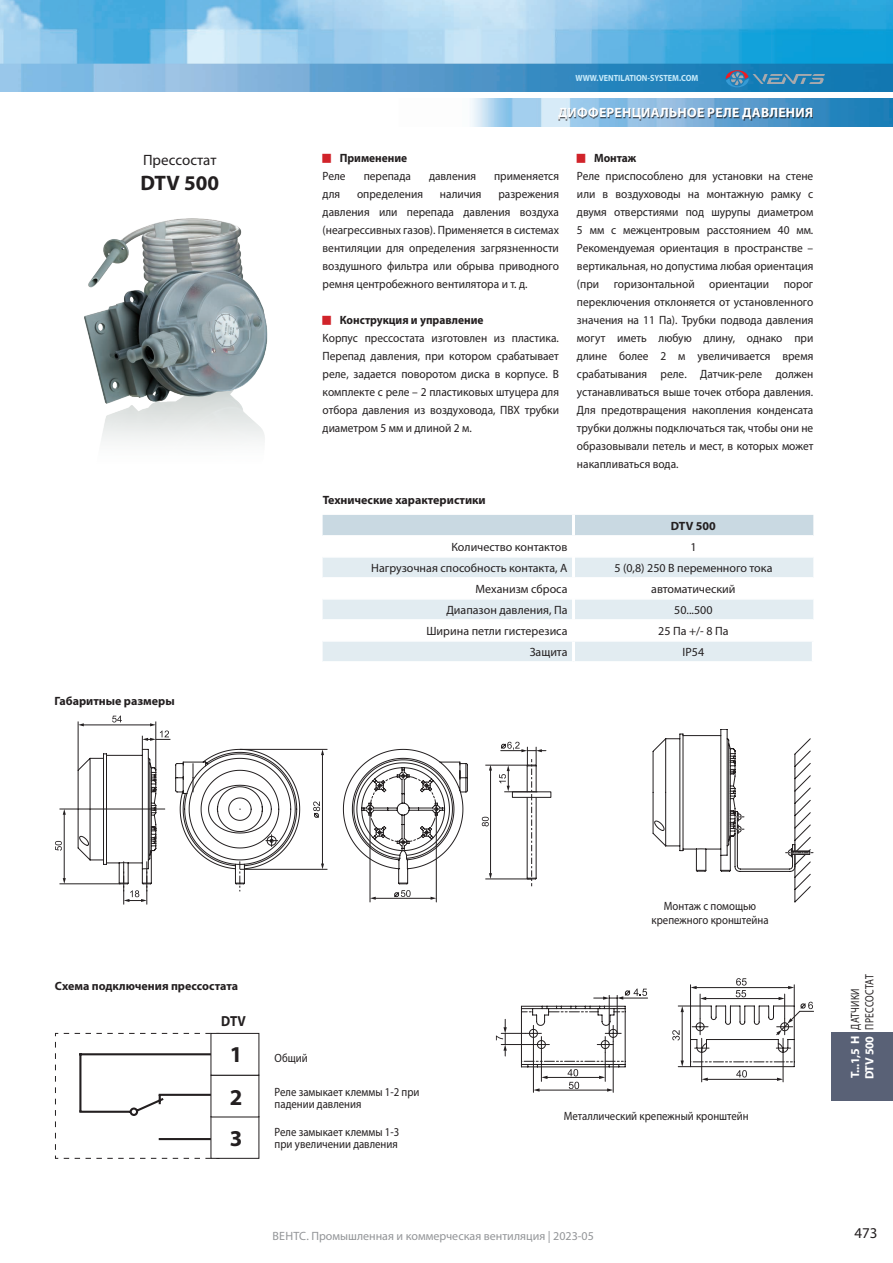
<style>
.page{position:relative;width:893px;height:1263px;background:#fff}
.page>*{position:absolute;margin:0;border:0;box-sizing:border-box;transform-origin:0 0}
.t1{font:700 22.8px/40.2px "Myriad Pro";color:#231f20}
.t2{font:700 21px "Myriad Pro";color:#231f20}
.t3{font:15px "Myriad Pro";color:#231f20}
.t4{font:700 14.55px "Myriad Pro";color:#231f20;scale:.9 1}
.t5{font:700 13.5px "Myriad Pro";letter-spacing:.02em;color:#fff}
.t6{font:12px/18px "Myriad Pro";color:#231f20;text-align:justify;scale:.95 1}
.t7{font:12px "Myriad Pro";color:#231f20}
.t8{font:12px/12px "Myriad Pro";color:#231f20;scale:.9 1}
.t9{font:700 12px "Myriad Pro";color:#231f20}
.t10{font:12px "Myriad Pro";color:#939598}
.t11{font:700 12px "Myriad Pro";color:#231f20;scale:.95 1}
.t12{font:12px/14.4px "Myriad Pro";letter-spacing:.02em;color:#231f20;scale:.8 1}
.t13{font:700 12px/14.4px "Myriad Pro";letter-spacing:-.02em;color:#fff}
.t14{font:700 9px "Myriad Pro";color:#c6eafa;scale:.9 1}
</style>
<div class="page">
<img style="left:0;top:0;width:893px;height:91px">
<svg style="left:726px;top:70px;width:99px;height:17px;background:#3e83af"></svg>
<div style="left:831px;top:1032px;width:62px;height:69px;background:#596176"></div>
<img style="left:471px;top:99px;width:422px;height:27px">
<div style="left:558px;top:109px;width:255px;height:11px;background:#231f20;opacity:.7"></div>
<img style="left:84px;top:218px;width:184px;height:224px">
<div style="left:323px;top:515px;width:490px;height:20px;background:#c9d9e2"></div>
<svg style="left:323px;top:558px;width:490px;height:103px;fill:#e2ecf1"></svg>
<hr style="left:323px;top:577px;width:249px;height:2px;background:#fff">
<hr style="left:575px;top:577px;width:238px;height:2px;background:#fff">
<hr style="left:323px;top:598px;width:249px;height:2px;background:#fff">
<hr style="left:575px;top:598px;width:238px;height:2px;background:#fff">
<hr style="left:323px;top:619px;width:249px;height:2px;background:#fff">
<hr style="left:575px;top:619px;width:238px;height:2px;background:#fff">
<hr style="left:572px;top:515px;width:3px;height:21px;background:#fff">
<hr style="left:572px;top:557px;width:3px;height:21px;background:#fff">
<hr style="left:572px;top:578px;width:3px;height:21px;background:#fff">
<hr style="left:572px;top:599px;width:3px;height:21px;background:#fff">
<hr style="left:572px;top:620px;width:3px;height:20px;background:#fff">
<hr style="left:323px;top:640px;width:250px;height:2px;background:#fff">
<hr style="left:573px;top:640px;width:242px;height:2px;background:#fff">
<hr style="left:572px;top:642px;width:3px;height:19px;background:#fff">
<hr style="left:812px;top:642px;width:3px;height:19px;background:#fff">
<div style="left:210px;top:1116px;width:49px;height:43px;border:1px solid #231f20"></div>
<div style="left:210px;top:1033px;width:49px;height:43px;border:1px solid #231f20"></div>
<svg style="left:55px;top:1033px;width:165px;height:126px"></svg>
<svg style="left:55px;top:841px;width:4px;height:10px"></svg>
<hr style="left:123px;top:869px;width:1px;height:35px;background:#231f20">
<hr style="left:146px;top:869px;width:1px;height:35px;background:#231f20">
<svg style="left:59px;top:744px;width:440px;height:141px"></svg>
<svg style="left:63px;top:809px;width:3px;height:6px"></svg>
<svg style="left:63px;top:878px;width:3px;height:6px"></svg>
<hr style="left:485px;top:765px;width:43px;height:1px;background:#231f20">
<hr style="left:485px;top:879px;width:47px;height:1px;background:#231f20">
<svg style="left:78px;top:716px;width:390px;height:186px"></svg>
<hr style="left:490px;top:769px;width:1px;height:105px;background:#231f20">
<svg style="left:489px;top:873px;width:3px;height:6px"></svg>
<svg style="left:489px;top:765px;width:3px;height:5px"></svg>
<svg style="left:482px;top:817px;width:7px;height:9px"></svg>
<svg style="left:499px;top:742px;width:47px;height:144px"></svg>
<hr style="left:609px;top:995px;width:1px;height:38px;background:#231f20">
<hr style="left:617px;top:995px;width:1px;height:38px;background:#231f20">
<svg style="left:594px;top:988px;width:54px;height:12px"></svg>
<hr style="left:701px;top:1038px;width:1px;height:44px;background:#231f20">
<hr style="left:783px;top:1038px;width:1px;height:44px;background:#231f20">
<svg style="left:672px;top:978px;width:142px;height:103px"></svg>
<svg style="left:496px;top:1006px;width:130px;height:86px"></svg>
<svg style="left:653px;top:729px;width:160px;height:173px"></svg>
<p class="t3" style="left:143px;top:151px;width:75px">Пресcостат</p>
<h2 class="t2" style="left:140px;top:169px;width:80px">DTV 500</h2>
<p class="t9" style="left:55px;top:693px;width:122px">Габаритные размеры</p>
<p class="t14" style="left:575px;top:72px;width:138px">WWW.VENTILATION-SYSTEM.COM</p>
<p class="t5" style="left:558px;top:104px;width:257px">ДИФФЕРЕНЦИАЛЬНОЕ РЕЛЕ ДАВЛЕНИЯ</p>
<p class="t11" style="left:340px;top:150px;width:73px">Применение</p>
<p class="t6" style="left:323px;top:167px;width:26px">Реле</p>
<p class="t6" style="left:364px;top:167px;width:51px">перепада</p>
<p class="t6" style="left:429px;top:167px;width:51px">давления</p>
<p class="t6" style="left:494px;top:167px;width:70px">применяется</p>
<p class="t6" style="left:323px;top:185px;width:20px">для</p>
<p class="t6" style="left:357px;top:185px;width:71px">определения</p>
<p class="t6" style="left:440px;top:185px;width:45px">наличия</p>
<p class="t6" style="left:323px;top:185px;width:250px;text-indent:176px">разрежения давления или перепада давления воздуха (неагрессивных газов). Применяется в системах вентиляции для определения загрязненности воздушного фильтра или обрыва приводного ремня центробежного вентилятора и т. д.</p>
<p class="t11" style="left:340px;top:312px;width:153px">Конструкция и управление</p>
<p class="t6" style="left:323px;top:329px;width:250px">Корпус пресcостата изготовлен из пластика.<br>Перепад давления, при котором срабатывает реле, задается поворотом диска в корпусе. В комплекте с реле – 2 пластиковых штуцера для отбора давления из воздуховода, ПВХ трубки диаметром 5 мм и длиной 2 м.</p>
<p class="t9" style="left:323px;top:492px;width:165px">Технические характеристики</p>
<p class="t11" style="left:594px;top:150px;width:46px">Монтаж</p>
<p class="t6" style="left:577px;top:167px;width:250px">Реле приспособлено для установки на стене или в воздуховоды на монтажную рамку с двумя отверстиями под шурупы диаметром 5 мм с межцентровым расстоянием 40 мм.<br>Рекомендуемая ориентация в пространстве – вертикальная, но допустима любая ориентация (при горизонтальной ориентации порог переключения отклоняется от установленного значения на 11 Па). Трубки подвода давления могут иметь любую длину, однако при длине более 2 м увеличивается время срабатывания реле. Датчик-реле должен устанавливаться выше точек отбора давления.<br>Для предотвращения накопления конденсата трубки должны подключаться так, чтобы они не образовывали петель и мест, в которых может накапливаться вода.</p>
<p class="t9" style="left:671px;top:518px;width:46px">DTV 500</p>
<p class="t7" style="left:451px;top:539px;width:118px">Количество контактов</p>
<p class="t7" style="left:690px;top:539px;width:8px">1</p>
<p class="t7" style="left:371px;top:560px;width:198px">Нагрузочная способность контакта, А</p>
<p class="t7" style="left:614px;top:560px;width:160px">5 (0,8) 250 В переменного тока</p>
<p class="t7" style="left:476px;top:581px;width:93px">Механизм сброса</p>
<p class="t7" style="left:651px;top:581px;width:86px">автоматический</p>
<p class="t7" style="left:446px;top:602px;width:123px">Диапазон давления, Па</p>
<p class="t7" style="left:674px;top:602px;width:40px">50...500</p>
<p class="t7" style="left:426px;top:623px;width:143px">Ширина петли гистерезиса</p>
<p class="t7" style="left:658px;top:623px;width:72px">25 Па +/- 8 Па</p>
<p class="t7" style="left:530px;top:644px;width:39px">Защита</p>
<p class="t7" style="left:683px;top:644px;width:23px">IP54</p>
<p class="t9" style="left:55px;top:978px;width:185px">Схема подключения пресcостата</p>
<p class="t4" style="left:221px;top:1011px;width:29px">DTV</p>
<h1 class="t1" style="left:230px;top:1033px;width:14px">1</h1>
<p class="t8" style="left:275px;top:1052px;width:38px">Общий</p>
<h1 class="t1" style="left:230px;top:1077px;width:14px">2<br>3</h1>
<p class="t8" style="left:275px;top:1086px;width:162px">Реле замыкает клеммы 1-2 при падении давления</p>
<p class="t8" style="left:275px;top:1126px;width:140px">Реле замыкает клеммы 1-3 при увеличении давления</p>
<p class="t8" style="left:652px;top:898px;width:131px;line-height:14.4px;text-align:center">Монтаж с помощью крепежного кронштейна</p>
<p class="t8" style="left:564px;top:1110px;width:207px">Металлический крепежный кронштейн</p>
<p class="t10" style="left:273px;top:1229px;width:323px">ВЕНТС. Промышленная и коммерческая вентиляция | 2023-05</p>
<p class="t12" style="left:848px;top:1030px;width:71px;rotate:-90deg">ДАТЧИКИ<br>ПРЕСCОСТАТ</p>
<p class="t13" style="left:848px;top:1079px;width:45px;rotate:-90deg">Т...1,5 Н<br>DTV 500</p>
<p class="t3" style="left:854px;top:1224px;width:25px">473</p>
</div>
